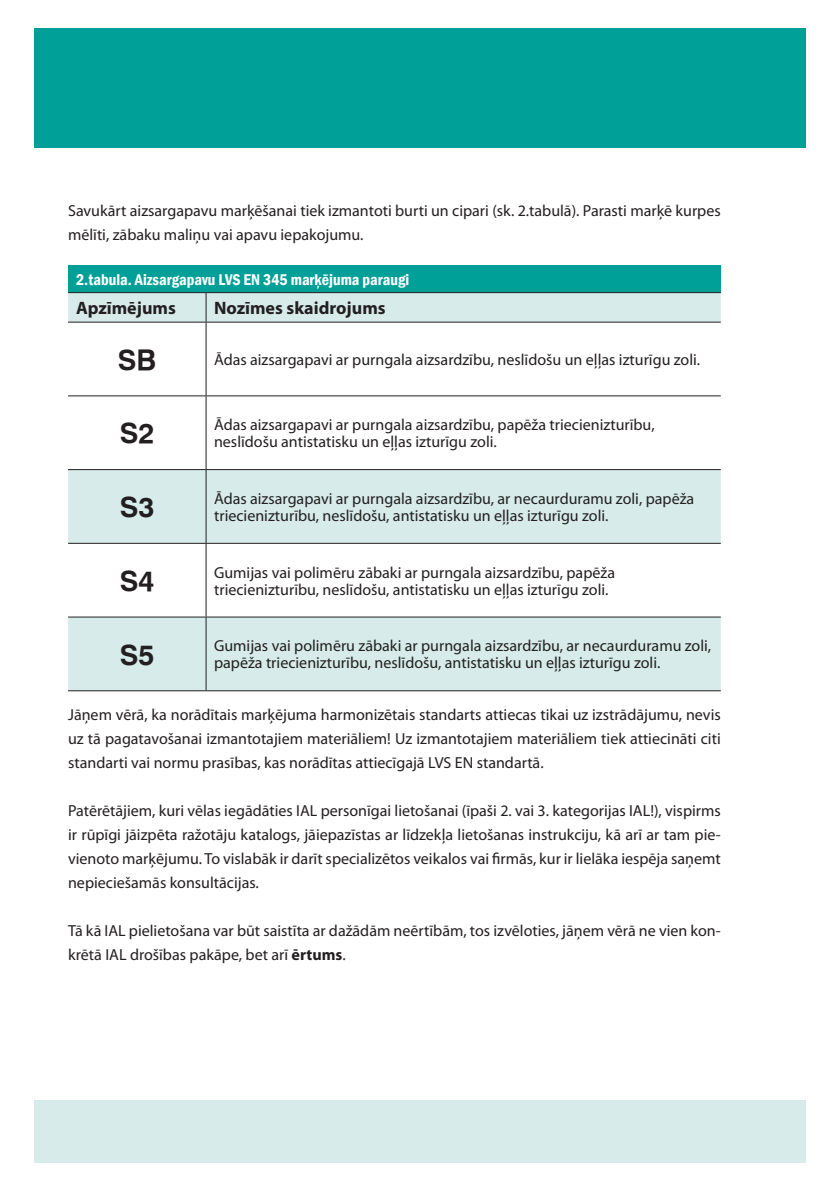
<style>
.page{position:relative;width:840px;height:1191px;background:#fff}
.page>*{position:absolute;margin:0;border:0;box-sizing:border-box;transform-origin:0 0}
.t1{font:700 28px "Swiss 721 TL";color:#231f20}
.t2{font:700 18px "Myriad Pro";color:#231f20}
.t3{font:16px/24px "Myriad Pro";color:#231f20}
.t4{font:600 condensed 16px "Franklin Gothic";color:#fff}
.s1{font-weight:700}
</style>
<div class="page">
<div style="left:34px;top:28px;width:771px;height:119px;background:#009f98"></div>
<div style="left:34px;top:1100px;width:771px;height:62px;background:#d6ebea"></div>
<div style="left:68px;top:265px;width:652px;height:28px;background:#009f98"></div>
<svg style="left:68px;top:470px;width:652px;height:220px;fill:#d6ebea"></svg>
<hr style="left:68px;top:292px;width:138px;height:1px;background:#231f20">
<hr style="left:206px;top:292px;width:514px;height:1px;background:#231f20">
<div style="left:68px;top:293px;width:652px;height:29px;background:#d6ebea"></div>
<hr style="left:68px;top:322px;width:138px;height:1px;background:#231f20">
<hr style="left:206px;top:322px;width:514px;height:1px;background:#231f20">
<hr style="left:205px;top:322px;width:1px;height:73px;background:#231f20">
<hr style="left:68px;top:395px;width:138px;height:1px;background:#231f20">
<hr style="left:206px;top:395px;width:514px;height:1px;background:#231f20">
<hr style="left:205px;top:396px;width:1px;height:73px;background:#231f20">
<hr style="left:68px;top:469px;width:138px;height:1px;background:#231f20">
<hr style="left:206px;top:469px;width:514px;height:1px;background:#231f20">
<hr style="left:205px;top:470px;width:1px;height:73px;background:#231f20">
<hr style="left:68px;top:543px;width:138px;height:1px;background:#231f20">
<hr style="left:206px;top:543px;width:514px;height:1px;background:#231f20">
<hr style="left:205px;top:544px;width:1px;height:72px;background:#231f20">
<hr style="left:68px;top:616px;width:138px;height:1px;background:#231f20">
<hr style="left:206px;top:616px;width:514px;height:1px;background:#231f20">
<hr style="left:205px;top:617px;width:1px;height:73px;background:#231f20">
<hr style="left:68px;top:690px;width:138px;height:1px;background:#231f20">
<hr style="left:206px;top:690px;width:514px;height:1px;background:#231f20">
<p class="t3" style="left:68px;top:199px;width:653px">Savukārt aizsargapavu marķēšanai tiek izmantoti burti un cipari (sk. 2.tabulā). Parasti marķē kurpes mēlīti, zābaku maliņu vai apavu iepakojumu.</p>
<p class="t4" style="left:76px;top:268px;width:334px">2.tabula. Aizsargapavu LVS EN 345 marķējuma paraugi</p>
<p class="t2" style="left:76px;top:298px;width:101px">Apzīmējums</p>
<p class="t2" style="left:214px;top:298px;width:173px">Nozīmes skaidrojums</p>
<h1 class="t1" style="left:118px;top:343px;width:40px">SB</h1>
<p class="t3" style="left:214px;top:348px;width:487px">Ādas aizsargapavi ar purngala aizsardzību, neslīdošu un eļļas izturīgu zoli.</p>
<h1 class="t1" style="left:120px;top:416px;width:36px">S2</h1>
<p class="t3" style="left:214px;top:417px;width:442px;line-height:17px">Ādas aizsargapavi ar purngala aizsardzību, papēža triecienizturību, neslīdošu antistatisku un eļļas izturīgu zoli.</p>
<h1 class="t1" style="left:120px;top:490px;width:36px">S3</h1>
<p class="t3" style="left:214px;top:490px;width:481px;line-height:17px">Ādas aizsargapavi ar purngala aizsardzību, ar necaurduramu zoli, papēža triecienizturību, neslīdošu, antistatisku un eļļas izturīgu zoli.</p>
<h1 class="t1" style="left:120px;top:564px;width:36px">S4</h1>
<p class="t3" style="left:214px;top:564px;width:402px;line-height:17px">Gumijas vai polimēru zābaki ar purngala aizsardzību, papēža triecienizturību, neslīdošu, antistatisku un eļļas izturīgu zoli.</p>
<h1 class="t1" style="left:120px;top:637px;width:36px">S5</h1>
<p class="t3" style="left:214px;top:638px;width:498px;line-height:17px">Gumijas vai polimēru zābaki ar purngala aizsardzību, ar necaurduramu zoli, papēža triecienizturību, neslīdošu, antistatisku un eļļas izturīgu zoli.</p>
<p class="t3" style="left:68px;top:703px;width:653px;text-align:justify">Jāņem vērā, ka norādītais marķējuma harmonizētais standarts attiecas tikai uz izstrādājumu, nevis uz tā pagatavošanai izmantotajiem materiāliem! Uz izmantotajiem materiāliem tiek attiecināti citi standarti vai normu prasības, kas norādītas attiecīgajā LVS EN standartā.</p>
<p class="t3" style="left:68px;top:799px;width:654px;text-align:justify">Patērētājiem, kuri vēlas iegādāties IAL personīgai lietošanai (īpaši 2. vai 3. kategorijas IAL!), vispirms ir rūpīgi jāizpēta ražotāju katalogs, jāiepazīstas ar līdzekļa lietošanas instrukciju, kā arī ar tam pie&shy;vienoto marķējumu. To vislabāk ir darīt specializētos veikalos vai firmās, kur ir lielāka iespēja saņemt nepieciešamās konsultācijas.</p>
<p class="t3" style="left:68px;top:919px;width:653px">Tā kā IAL pielietošana var būt saistīta ar dažādām neērtībām, tos izvēloties, jāņem vērā ne vien kon&shy;krētā IAL drošības pakāpe, bet arī <span class="s1">ērtums</span>.</p>
</div>
